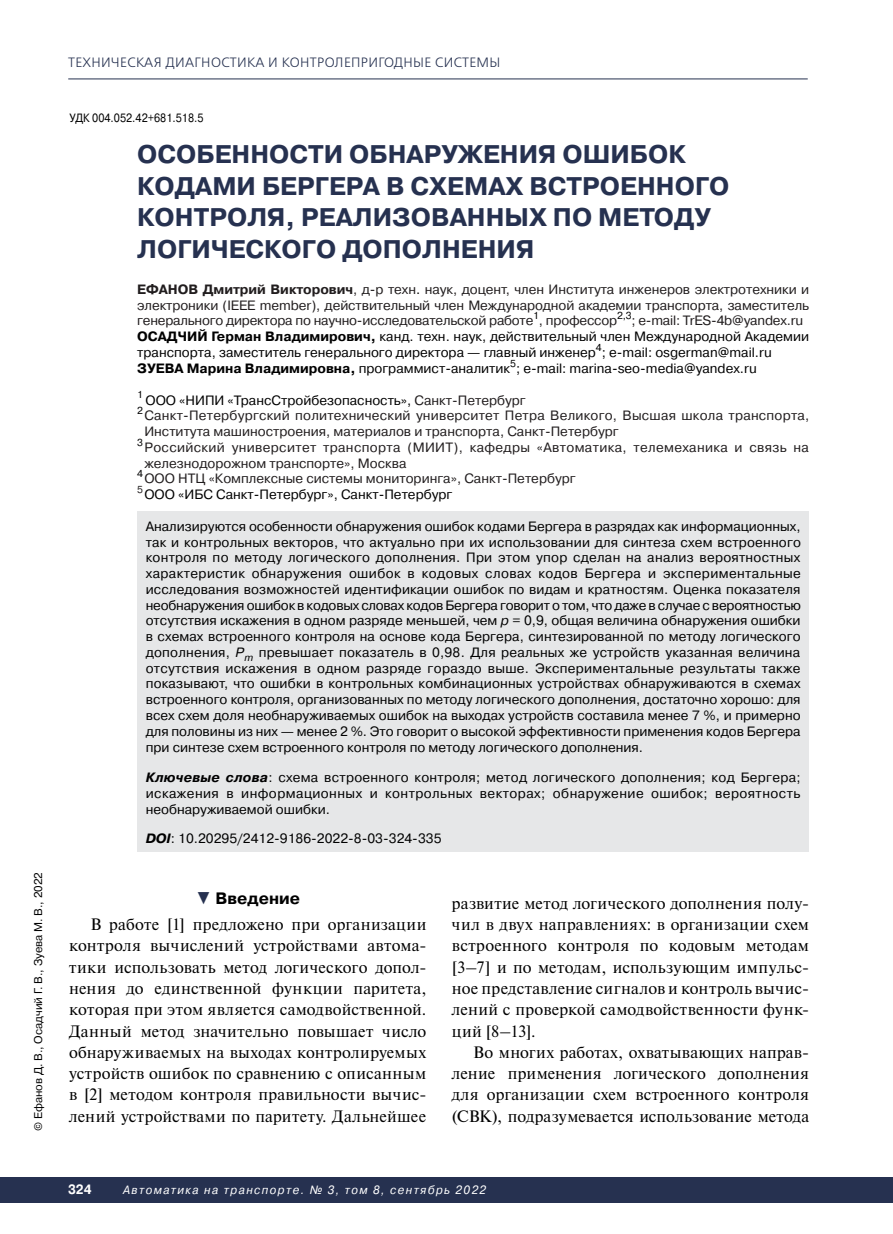
<style>
.page{position:relative;width:893px;height:1234px;background:#fff}
.page>*{position:absolute;margin:0;border:0;box-sizing:border-box;transform-origin:0 0}
.Название_статьи{font:700 25.5px/31.5px "Pragmatica C";color:#263150}
.Текст{font:16.5px/21.3px "Newton C";letter-spacing:.015em;color:#000;text-align:justify}
.Заголовок{font:700 16.5px "Pragmatica C";color:#000}
.Аннотация{font:13.5px/15.8px "Pragmatica C";color:#000;text-align:justify}
.Аннотация-2{font:13.5px/15.8px "Pragmatica C";color:#211d1e;text-align:justify}
.Аннотация-3{font:13.5px/15.8px "Pragmatica C";letter-spacing:.025em;color:#211d1e}
.t1{font:13.5px "Free Set C";letter-spacing:.025em;color:#263150}
.t2{font:700 13.5px "Pragmatica C";color:#fff;scale:.9 1}
.t3{font:italic 12px "Pragmatica C";letter-spacing:.125em;color:#fff;scale:.94 1}
.УДК{font:12px "Pragmatica C";color:#000;scale:.88 1}
.Копирайт{font:11.25px "Pragmatica C";color:#000}
.s1{font-weight:700}
.s2{color:#000}
.s3{color:#211d1e}
.s4{font-style:italic}
.s5{font-weight:700;font-style:italic}
.s6{font-family:"Times New Roman";font-weight:400;font-size:17.4px;color:#263150}
</style>
<div class="page">
<hr style="left:68px;top:79px;width:740px;height:1px;background:#263150">
<div style="left:0;top:1177px;width:893px;height:25px;background:#263150"></div>
<div style="left:137px;top:511px;width:672px;height:340px;background:#e6e7e8"></div>
<p class="Копирайт" style="left:32px;top:1130px;width:260px;rotate:-90deg">© Ефанов Д. В., Осадчий Г. В., Зуева М. В., 2022</p>
<p class="t1" style="left:68px;top:54px;width:434px">ТЕХНИЧЕСКАЯ ДИАГНОСТИКА И КОНТРОЛЕПРИГОДНЫЕ СИСТЕМЫ</p>
<p class="УДК" style="left:69px;top:111px;width:154px">УДК 004.052.42+681.518.5</p>
<p class="Название_статьи" style="left:137px;top:139px;width:594px">ОСОБЕННОСТИ ОБНАРУЖЕНИЯ ОШИБОК<br>КОДАМИ БЕРГЕРА В СХЕМАХ ВСТРОЕННОГО<br>КОНТРОЛЯ, РЕАЛИЗОВАННЫХ ПО МЕТОДУ<br>ЛОГИЧЕСКОГО ДОПОЛНЕНИЯ</p>
<p class="Аннотация-2" style="left:137px;top:281px;width:674px"><span class="s1">ЕФАНОВ Дмитрий Викторович</span>, д-р техн<span class="s2">.</span> наук, доцент, член Института инженеров электротехники и электроники (IEEE member), действительный член Международной академии транспорта, заместитель генерального директора по научно-исследовательской работе<sup>1</sup>, профессор<sup>2,3</sup>; e-mail: TrES-4b@yandex.ru</p>
<p class="Аннотация" style="left:137px;top:329px;width:673px"><span class="s1">ОСАДЧИЙ Герман Владимирович,</span> канд. техн. наук, действительный член Международной Академии транспорта, заместитель генерального директора — главный инженер<sup>4</sup>; e-mail: osgerman@mail.ru</p>
<p class="Аннотация" style="left:137px;top:360px;width:621px"><span class="s1">ЗУЕВА Марина Владимировна,</span> программист-аналитик<sup>5</sup>; e-mail: marina-seo-media@yandex.ru</p>
<p class="Аннотация" style="left:137px;top:392px;width:390px"><sup>1</sup> ООО «НИПИ «ТрансСтройбезопасность», <span class="s3">Санкт-Петербург</span></p>
<p class="Аннотация-2" style="left:144px;top:408px;width:667px;text-indent:-7px"><sup>2</sup> Санкт-Петербургский политехнический университет Петра Великого, Высшая школа транспорта,<br>Института машиностроения, материалов и транспорта, Санкт-Петербург</p>
<p class="Аннотация-3" style="left:144px;top:439px;width:666px;text-indent:-7px"><sup>3</sup> Российский университет транспорта (МИИТ), кафедры «Автоматика, телемеханика и связь на железнодорожном транспорте», Москва</p>
<p class="Аннотация-2" style="left:137px;top:471px;width:440px"><sup>4</sup> ООО НТЦ «Комплексные системы мониторинга», Санкт-Петербург</p>
<p class="Аннотация" style="left:137px;top:486px;width:317px"><sup>5</sup>ООО «ИБС Санкт-Петербург», Санкт-Петербург</p>
<p class="Аннотация" style="left:146px;top:518px;width:657px">Анализируются особенности обнаружения ошибок кодами Бергера в разрядах как информационных, так и контрольных векторов, что актуально при их использовании для синтеза схем встроенного контроля по методу логического дополнения. При этом упор сделан на анализ вероятностных характеристик обнаружения ошибок в кодовых словах кодов Бергера и экспериментальные исследования возможностей идентификации ошибок по видам и кратностям. Оценка показателя необнаружения ошибок в кодовых словах кодов Бергера говорит о том, что даже в случае с вероятностью отсутствия искажения в одном разряде меньшей, чем <span class="s4">p</span> = 0,9, общая величина обнаружения ошибки в схемах встроенного контроля на основе кода Бергера, синтезированной по методу логического дополнения, <span class="s4">P</span><sub>m</sub> превышает показатель в 0,98. Для реальных же устройств указанная величина отсутствия искажения в одном разряде гораздо выше. Экспериментальные результаты также показывают, что ошибки в контрольных комбинационных устройствах обнаруживаются в схемах встроенного контроля, организованных по методу логического дополнения, достаточно хорошо: для всех схем доля необнаруживаемых ошибок на выходах устройств составила менее 7 %, и примерно для половины из них — менее 2 %. Это говорит о высокой эффективности применения кодов Бергера при синтезе схем встроенного контроля по методу логического дополнения.</p>
<p class="Аннотация" style="left:146px;top:769px;width:656px"><span class="s5">Ключевые слова</span>: схема встроенного контроля; метод логического дополнения; код Бергера; искажения в информационных и контрольных векторах; обнаружение ошибок; вероятность необнаруживаемой ошибки.</p>
<p class="Аннотация" style="left:146px;top:830px;width:297px"><span class="s5">DOI</span>: 10.20295/2412-9186-2022-8-03-324-335</p>
<p class="Заголовок" style="left:195px;top:889px;width:106px"><span class="s6">▼</span> Введение</p>
<p class="Текст" style="left:69px;top:913px;width:359px;text-indent:21px">В работе [1] предложено при организации контроля вычислений устройствами автома&shy;тики использовать метод логического допол&shy;нения до единственной функции паритета, которая при этом является самодвойственной.<br>Данный метод значительно повышает число обнаруживаемых на выходах контролируемых устройств ошибок по сравнению с описанным в [2] методом контроля правильности вычис&shy;лений устройствами по паритету. Дальнейшее</p>
<p class="Текст" style="left:452px;top:892px;width:359px">развитие метод логического дополнения полу&shy;чил в двух направлениях: в организации схем встроенного контроля по кодовым методам [3–7] и по методам, использующим импульс&shy;ное представление сигналов и контроль вычис&shy;лений с проверкой самодвойственности функ&shy;ций [8–13].</p>
<p class="Текст" style="left:452px;top:1041px;width:359px;text-indent:21px">Во многих работах, охватывающих направ&shy;ление применения логического дополнения для организации схем встроенного контроля (СВК), подразумевается использование метода</p>
<p class="t2" style="left:68px;top:1181px;width:28px">324</p>
<p class="t3" style="left:123px;top:1183px;width:388px">Автоматика на транспорте. № 3, том 8, сентябрь 2022</p>
</div>
